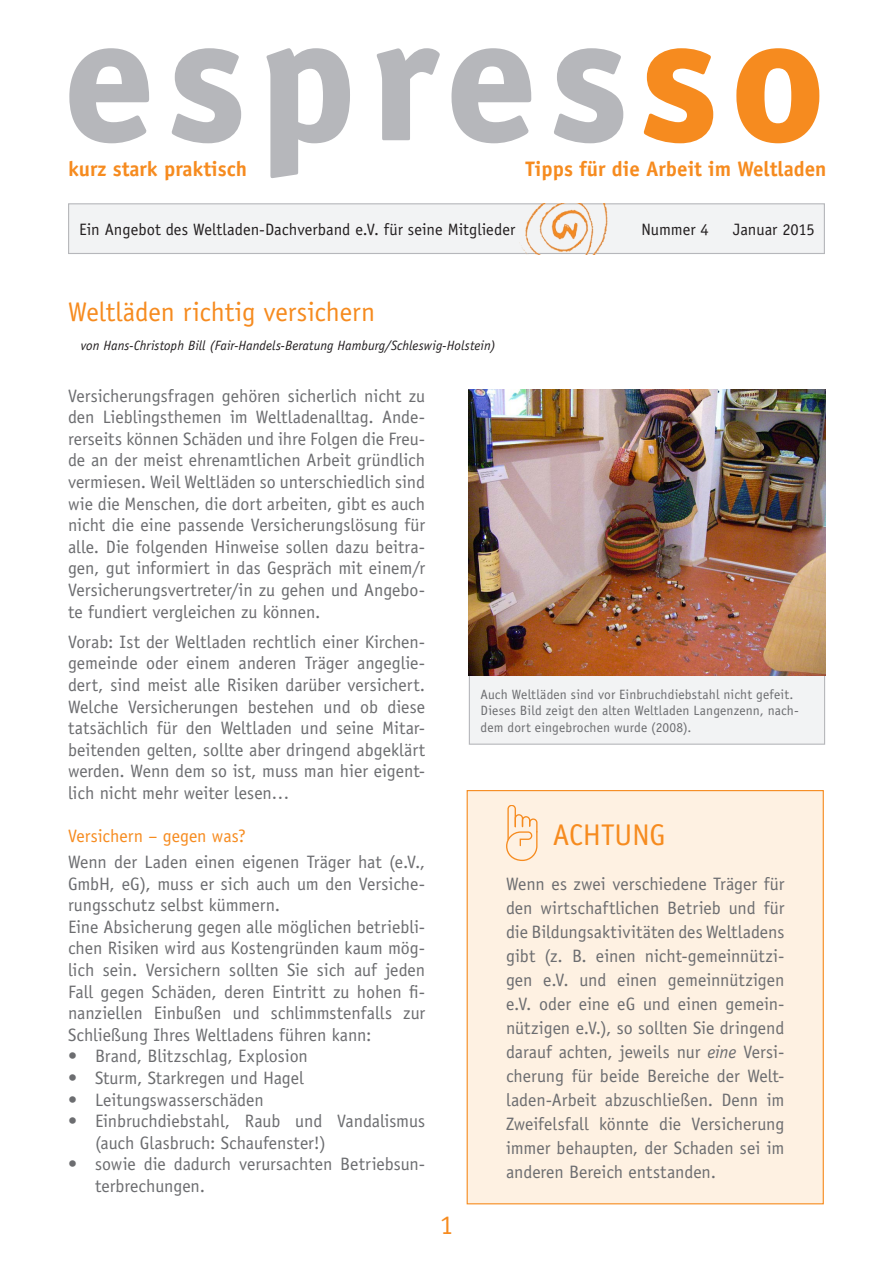
<style>
.page{position:relative;width:893px;height:1263px;background:#fff}
.page>*{position:absolute;margin:0;border:0;box-sizing:border-box;transform-origin:0 0}
.t1{font:800 180px "Officina San ITC";letter-spacing:.07em;color:#b6b7bb}
.t2{font:30px "Officina Sans";color:#f68b1f}
.t3{font:27px "Officina Sans";letter-spacing:-.005em;color:#f68b1f}
.t4{font:700 21px "Officina Sans";color:#f68b1f}
.t5{font:18px/21.6px "Officina Sans";letter-spacing:-.005em;color:#6c6d70;text-align:justify}
.t6{font:18px "Officina Sans";letter-spacing:-.005em;color:#f68b1f}
.t7{font:16.5px "Officina Sans";color:#231f20}
.t8{font:13.5px/16.5px "Officina Sans";letter-spacing:.01em;color:#6c6d70}
.t9{font:italic 13.5px "Officina Sans";letter-spacing:.005em;color:#231f20}
.s1{color:#f68b1f}
.s2{font-style:italic}
</style>
<div class="page">
<div style="left:68px;top:203px;width:757px;height:51px;background:#f2f3f4;border:1px solid #b6b7bb"></div>
<img style="left:518px;top:203px;width:91px;height:51px">
<div style="left:467px;top:791px;width:356px;height:413px;background:#fef1e2"></div>
<div style="left:467px;top:790px;width:357px;height:414px;border:1px solid #f68b1f"></div>
<svg style="left:506px;top:805px;width:31px;height:56px"></svg>
<div style="left:469px;top:423px;width:356px;height:322px;background:#f2f3f4;border:1px solid #b6b7bb"></div>
<img style="left:469px;top:389px;width:356px;height:287px">
<h1 class="t1" style="left:64px;top:-35px;width:763px">espres<span class="s1">so</span></h1>
<p class="t4" style="left:68px;top:155px;width:180px">kurz stark praktisch</p>
<p class="t4" style="left:525px;top:155px;width:302px">Tipps für die Arbeit im Weltladen</p>
<p class="t7" style="left:79px;top:220px;width:437px">Ein Angebot des Weltladen-Dachverband e.V. für seine Mitglieder</p>
<p class="t7" style="left:641px;top:220px;width:69px">Nummer 4</p>
<p class="t7" style="left:733px;top:220px;width:83px">Januar 2015</p>
<h3 class="t3" style="left:68px;top:296px;width:309px">Weltläden richtig versichern</h3>
<p class="t9" style="left:81px;top:338px;width:416px">von Hans-Christoph Bill (Fair-Handels-Beratung Hamburg/Schleswig-Holstein)</p>
<p class="t5" style="left:68px;top:385px;width:359px">Versicherungsfragen gehören sicherlich nicht zu den Lieblingsthemen im Weltladenalltag. Ande&shy;rerseits können Schäden und ihre Folgen die Freu&shy;de an der meist ehrenamtlichen Arbeit gründlich vermiesen. Weil Weltläden so unterschiedlich sind wie die Menschen, die dort arbeiten, gibt es auch nicht die eine passende Versicherungslösung für alle. Die folgenden Hinweise sollen dazu beitra&shy;gen, gut informiert in das Gespräch mit einem/r Versicherungsvertreter/in zu gehen und Angebo&shy;te fundiert vergleichen zu können.</p>
<p class="t5" style="left:68px;top:631px;width:359px">Vorab: Ist der Weltladen rechtlich einer Kirchen&shy;gemeinde oder einem anderen Träger angeglie&shy;dert, sind meist alle Risiken darüber versichert.<br>Welche Versicherungen bestehen und ob diese tatsächlich für den Weltladen und seine Mitar&shy;beitenden gelten, sollte aber dringend abgeklärt werden. Wenn dem so ist, muss man hier eigent&shy;lich nicht mehr weiter lesen…</p>
<p class="t6" style="left:68px;top:825px;width:179px">Versichern – gegen was?</p>
<p class="t5" style="left:68px;top:851px;width:359px;text-align:left">Wenn der Laden einen eigenen Träger hat (e.V., GmbH, eG), muss er sich auch um den Versiche&shy;rungsschutz selbst kümmern.<br>Eine Absicherung gegen alle möglichen betriebli&shy;chen Risiken wird aus Kostengründen kaum mög&shy;lich sein. Versichern sollten Sie sich auf jeden Fall gegen Schäden, deren Eintritt zu hohen fi&shy;nanziellen Einbußen und schlimmstenfalls zur Schließung Ihres Weltladens führen kann:</p>
<p class="t5" style="left:68px;top:1045px;width:241px">• Brand, Blitzschlag, Explosion</p>
<p class="t5" style="left:68px;top:1067px;width:237px">• Sturm, Starkregen und Hagel</p>
<p class="t5" style="left:68px;top:1089px;width:197px">• Leitungswasserschäden</p>
<p class="t5" style="left:95px;top:1110px;width:332px;text-indent:-27px">• Einbruchdiebstahl, Raub und Vandalismus (auch Glasbruch: Schaufenster!)</p>
<p class="t5" style="left:95px;top:1153px;width:332px;text-indent:-27px">• sowie die dadurch verursachten Betriebsun&shy;terbrechungen.</p>
<h3 class="t3" style="left:440px;top:1209px;width:15px">1</h3>
<p class="t8" style="left:480px;top:686px;width:320px">Auch Weltläden sind vor Einbruchdiebstahl nicht gefeit.<br>Dieses Bild zeigt den alten Weltladen Langenzenn, nach&shy;dem dort eingebrochen wurde (2008).</p>
<h2 class="t2" style="left:553px;top:818px;width:114px">ACHTUNG</h2>
<p class="t5" style="left:506px;top:872px;width:280px;line-height:24px">Wenn es zwei verschiedene Träger für den wirtschaftlichen Betrieb und für die Bildungsaktivitäten des Weltladens gibt (z. B. einen nicht-gemeinnützi&shy;gen e.V. und einen gemeinnützigen e.V. oder eine eG und einen gemein&shy;nützigen e.V.), so sollten Sie dringend darauf achten, jeweils nur <span class="s2">eine</span> Versi&shy;cherung für beide Bereiche der Welt&shy;laden-Arbeit abzuschließen. Denn im Zweifelsfall könnte die Versicherung immer behaupten, der Schaden sei im anderen Bereich entstanden.</p>
</div>
